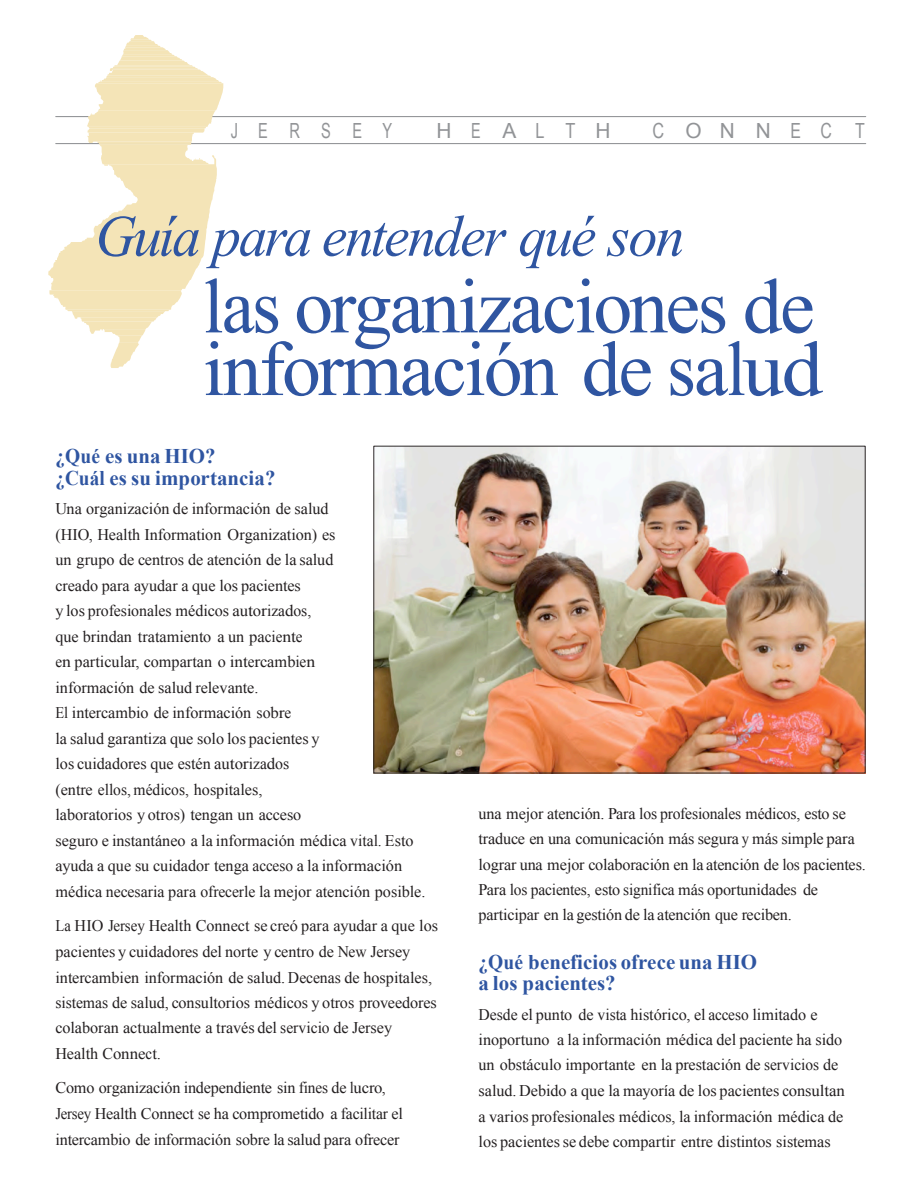
<style>
.page{position:relative;width:918px;height:1188px;background:#fff}
.page>*{position:absolute;margin:0;border:0;box-sizing:border-box;transform-origin:0 0}
.t1{font:77.7px/62.7px "Times New Roman";letter-spacing:-.03em;color:#2f55a1;scale:.95 1}
.t2{font:italic 58.35px "Times New Roman";letter-spacing:-.04em;color:#2f55a1}
.t3{font:700 20.85px/21.6px "Times New Roman";letter-spacing:.005em;color:#2f55a1;scale:.93 1}
.t4{font:20.85px "Arial";letter-spacing:1.435em;color:#929497;scale:.78 1}
.t5{font:20.85px "Arial";letter-spacing:1.435em;color:#929497;scale:.7 1}
.t6{font:20.85px "Arial";letter-spacing:1.435em;color:#929497}
.t7{font:16.2px/25.5px "Times New Roman";letter-spacing:-.005em;color:#231f20}
.t8{font:16.2px/25.5px "Times New Roman";letter-spacing:-.005em;color:#231f20;scale:.9 1}
</style>
<div class="page">
<hr style="left:56px;top:116px;width:810px;height:1px;background:#929497">
<hr style="left:56px;top:143px;width:810px;height:1px;background:#929497">
<svg style="left:48px;top:35px;width:175px;height:333px"></svg>
<img style="left:375px;top:448px;width:489px;height:323px">
<div style="left:373px;top:446px;width:493px;height:327px;border:1px solid #2d2929"></div>
<p class="t5" style="left:231px;top:119px;width:232px">JERSEY</p>
<p class="t6" style="left:437px;top:119px;width:176px">H E A L T H</p>
<p class="t4" style="left:652px;top:119px;width:274px">C O N N E C T</p>
<p class="t2" style="left:95px;top:215px;width:591px">Guía para entender qué son</p>
<p class="t1" style="left:203px;top:282px;width:654px">las organizaciones de información de salud</p>
<p class="t3" style="left:56px;top:448px;width:238px">¿Qué es una HIO?<br>¿Cuál es su importancia?</p>
<p class="t7" style="left:55px;top:498px;width:372px">Una organización de información de salud<br>(HIO, Health Information Organization) es<br>un grupo de centros de atención de la salud<br>creado para ayudar a que los pacientes<br>y los profesionales médicos autorizados,<br>que brindan tratamiento a un paciente<br>en particular, compartan o intercambien<br>información de salud relevante.<br>El intercambio de información sobre<br>la salud garantiza que solo los pacientes y<br>los cuidadores que estén autorizados<br>(entre ellos, médicos, hospitales,<br>laboratorios y otros) tengan un acceso<br>seguro e instantáneo a la información médica vital. Esto ayuda a que su cuidador tenga acceso a la información médica necesaria para ofrecerle la mejor atención posible.</p>
<p class="t8" style="left:55px;top:915px;width:427px">La HIO Jersey Health Connect se creó para ayudar a que los pacientes y cuidadores del norte y centro de New Jersey intercambien información de salud. Decenas de hospitales, sistemas de salud, consultorios médicos y otros proveedores colaboran actualmente a través del servicio de Jersey Health Connect.</p>
<p class="t7" style="left:56px;top:1077px;width:349px">Como organización independiente sin fines de lucro,<br>Jersey Health Connect se ha comprometido a facilitar el intercambio de información sobre la salud para ofrecer</p>
<p class="t7" style="left:479px;top:802px;width:389px">una mejor atención. Para los profesionales médicos, esto se traduce en una comunicación más segura y más simple para lograr una mejor colaboración en la atención de los pacientes.<br>Para los pacientes, esto significa más oportunidades de participar en la gestión de la atención que reciben.</p>
<p class="t3" style="left:479px;top:953px;width:301px">¿Qué beneficios ofrece una HIO a los pacientes?</p>
<p class="t7" style="left:479px;top:1003px;width:368px">Desde el punto de vista histórico, el acceso limitado e inoportuno a la información médica del paciente ha sido un obstáculo importante en la prestación de servicios de salud. Debido a que la mayoría de los pacientes consultan a varios profesionales médicos, la información médica de los pacientes se debe compartir entre distintos sistemas</p>
</div>
